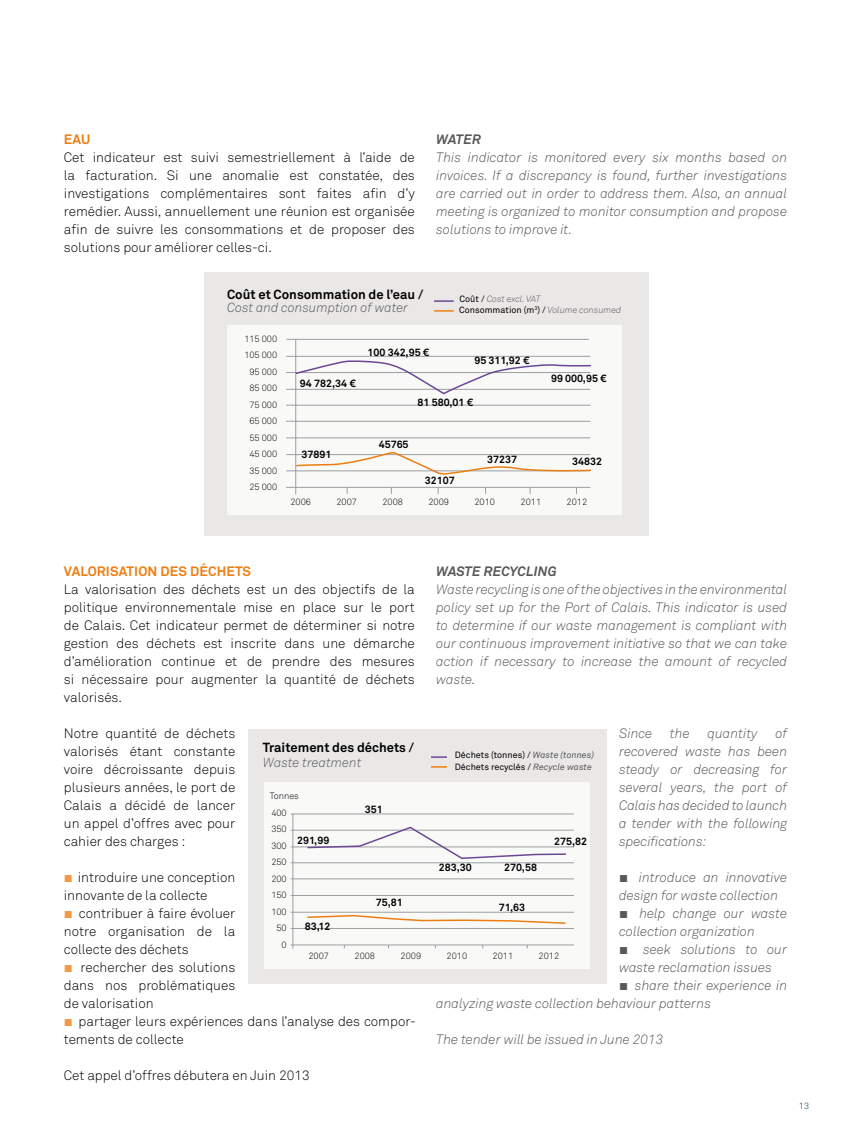
<style>
.page{position:relative;width:851px;height:1127px;background:#fff}
.page>*{position:absolute;margin:0;border:0;box-sizing:border-box;transform-origin:0 0}
.t1{font:300 13.5px/18px "Akkurat";color:#000;text-align:justify}
.t2{font:italic 300 13.5px/18px "Akkurat";color:#58585a}
.t3{font:700 13.5px "Akkurat";letter-spacing:.01em;color:#ee7d11}
.t4{font:italic 700 13.5px "Akkurat";letter-spacing:.005em;color:#58585a}
.t5{font:700 13.05px "Akkurat";color:#000}
.t6{font:italic 300 13.05px "Akkurat";color:#58585a}
.t7{font:700 10.5px "Akkurat";color:#000}
.t8{font:300 9.15px/16.5px "Akkurat";color:#000;text-align:right}
.t9{font:9px "Akkurat";color:#000}
.t10{font:italic 300 9px "Akkurat";color:#58585a}
.t11{font:300 9px "Akkurat";color:#003652}
.s1{font-weight:400;font-style:normal;color:#000}
.s2{font-weight:300;font-style:italic;color:#58585a}
.s3{font-family:"Arial";font-weight:400;font-style:italic;font-size:15px;color:#f39945}
.s4{font-family:"Arial";font-weight:400;font-size:15px}
.s5{font-style:italic;color:#58585a}
</style>
<div class="page">
<div style="left:248px;top:729px;width:358px;height:254px;background:#eae8e7"></div>
<div style="left:264px;top:782px;width:325px;height:187px;background:#f9f9f8"></div>
<hr style="left:290px;top:945px;width:284px;height:1px;background:#9c9e9f">
<hr style="left:290px;top:814px;width:284px;height:1px;background:#9c9e9f">
<hr style="left:290px;top:830px;width:284px;height:1px;background:#9c9e9f">
<hr style="left:290px;top:847px;width:284px;height:1px;background:#9c9e9f">
<hr style="left:290px;top:862px;width:284px;height:1px;background:#9c9e9f">
<hr style="left:290px;top:878px;width:284px;height:1px;background:#9c9e9f">
<hr style="left:290px;top:895px;width:284px;height:1px;background:#9c9e9f">
<hr style="left:290px;top:912px;width:284px;height:1px;background:#9c9e9f">
<hr style="left:290px;top:928px;width:284px;height:1px;background:#9c9e9f">
<hr style="left:292px;top:814px;width:1px;height:135px;background:#9c9e9f">
<svg style="left:431px;top:756px;width:16px;height:2px"></svg>
<svg style="left:431px;top:766px;width:16px;height:2px"></svg>
<svg style="left:306px;top:826px;width:261px;height:33px"></svg>
<svg style="left:307px;top:914px;width:259px;height:10px"></svg>
<div style="left:204px;top:272px;width:444px;height:263px;background:#eae8e7"></div>
<div style="left:227px;top:325px;width:394px;height:189px;background:#f9f9f8"></div>
<svg style="left:286px;top:339px;width:305px;height:156px"></svg>
<svg style="left:434px;top:300px;width:19px;height:2px"></svg>
<svg style="left:434px;top:310px;width:19px;height:2px"></svg>
<p class="t3" style="left:64px;top:131px;width:28px">Eau</p>
<p class="t1" style="left:64px;top:149px;width:352px">Cet indicateur est suivi semestriellement à l’aide de la facturation. Si une anomalie est constatée, des investigations complémentaires sont faites afin d’y remédier. Aussi, annuellement une réunion est organisée afin de suivre les consommations et de proposer des solutions pour améliorer celles-ci.</p>
<p class="t4" style="left:436px;top:131px;width:46px">WATER</p>
<p class="t2" style="left:436px;top:149px;width:352px;text-align:justify">This indicator is monitored every six months based on invoices. If a discrepancy is found, further investigations are carried out in order to address them. Also, an annual meeting is organized to monitor consumption and propose solutions to improve it.</p>
<p class="t5" style="left:227px;top:286px;width:197px">Coût et Consommation de l’eau /</p>
<p class="t6" style="left:227px;top:300px;width:183px">Cost and consumption of water</p>
<p class="t8" style="left:244px;top:330px;width:34px;text-align:center">115 000<br>105 000<br>95 000<br>85 000<br>75 000<br>65 000<br>55 000<br>45 000<br>35 000<br>25 000</p>
<p class="t8" style="left:290px;top:494px;width:22px">2006</p>
<p class="t8" style="left:336px;top:494px;width:22px">2007</p>
<p class="t8" style="left:382px;top:494px;width:22px">2008</p>
<p class="t8" style="left:428px;top:494px;width:22px">2009</p>
<p class="t8" style="left:474px;top:494px;width:22px">2010</p>
<p class="t8" style="left:520px;top:494px;width:22px">2011</p>
<p class="t8" style="left:566px;top:494px;width:22px">2012</p>
<p class="t10" style="left:459px;top:294px;width:73px"><span class="s1">Coût /</span> Cost excl. VAT</p>
<p class="t9" style="left:459px;top:305px;width:164px">Consommation (m<sup>3</sup>) / <span class="s2">Volume consumed</span></p>
<p class="t7" style="left:367px;top:345px;width:63px">100 342,95 €</p>
<p class="t7" style="left:474px;top:354px;width:57px">95 311,92 €</p>
<p class="t7" style="left:551px;top:372px;width:57px">99 000,95 €</p>
<p class="t7" style="left:300px;top:376px;width:57px">94 782,34 €</p>
<p class="t7" style="left:417px;top:395px;width:57px">81 580,01 €</p>
<p class="t7" style="left:378px;top:438px;width:31px">45765</p>
<p class="t7" style="left:301px;top:448px;width:31px">37891</p>
<p class="t7" style="left:487px;top:452px;width:31px">37237</p>
<p class="t7" style="left:572px;top:455px;width:31px">34832</p>
<p class="t7" style="left:425px;top:474px;width:31px">32107</p>
<p class="t3" style="left:64px;top:563px;width:189px">Valorisation des déchets</p>
<p class="t1" style="left:64px;top:581px;width:352px">La valorisation des déchets est un des objectifs de la politique environnementale mise en place sur le port de Calais. Cet indicateur permet de déterminer si notre gestion des déchets est inscrite dans une démarche d’amélioration continue et de prendre des mesures si nécessaire pour augmenter la quantité de déchets valorisés.</p>
<p class="t1" style="left:64px;top:724px;width:173px">Notre quantité de déchets valorisés étant constante voire décroissante depuis plusieurs années, le port de Calais a décidé de lancer un appel d’offres avec pour cahier des charges :</p>
<p class="t1" style="left:64px;top:869px;width:173px"><span class="s3">■</span> introduire une conception innovante de la collecte</p>
<p class="t1" style="left:64px;top:905px;width:173px"><span class="s3">■</span> contribuer à faire évoluer notre organisation de la collecte des déchets</p>
<p class="t1" style="left:64px;top:959px;width:173px"><span class="s3">■</span> rechercher des solutions dans nos problématiques de valorisation</p>
<p class="t1" style="left:64px;top:1013px;width:353px"><span class="s3">■</span> partager leurs expériences dans l’analyse des compor&shy;tements de collecte</p>
<p class="t1" style="left:64px;top:1067px;width:247px">Cet appel d’offres débutera en Juin 2013</p>
<p class="t4" style="left:436px;top:563px;width:122px">WASTE RECYCLING</p>
<p class="t2" style="left:436px;top:581px;width:352px;text-align:justify">Waste recycling is one of the objectives in the environmental policy set up for the Port of Calais. This indicator is used to determine if our waste management is compliant with our continuous improvement initiative so that we can take action if necessary to increase the amount of recycled waste.</p>
<p class="t2" style="left:619px;top:725px;width:35px">Since</p>
<p class="t2" style="left:669px;top:725px;width:21px">the</p>
<p class="t2" style="left:707px;top:725px;width:52px">quantity</p>
<p class="t2" style="left:619px;top:725px;width:170px;text-align:justify;text-indent:156px">of recovered waste has been steady or decreasing for several years, the port of Calais has decided to launch a tender with the following specifications:</p>
<p class="t2" style="left:619px;top:869px;width:169px"><span class="s4">■</span> introduce an innovative design for waste collection</p>
<p class="t2" style="left:619px;top:905px;width:169px"><span class="s4">■</span> help change our waste collection organization</p>
<p class="t2" style="left:619px;top:941px;width:169px"><span class="s4">■</span> seek solutions to our waste reclamation issues</p>
<p class="t2" style="left:436px;top:977px;width:352px;text-indent:183px"><span class="s4">■</span> share their experience in analyzing waste collection behaviour patterns</p>
<p class="t2" style="left:436px;top:1031px;width:229px">The tender will be issued in June 2013</p>
<p class="t5" style="left:263px;top:739px;width:152px">Traitement des déchets /</p>
<p class="t6" style="left:263px;top:755px;width:100px">Waste treatment</p>
<p class="t9" style="left:455px;top:750px;width:141px">Déchets (tonnes) / <span class="s5">Waste (tonnes)</span></p>
<p class="t9" style="left:455px;top:762px;width:138px">Déchets recyclés / <span class="s5">Recycle waste</span></p>
<p class="t8" style="left:270px;top:788px;width:31px">Tonnes</p>
<p class="t7" style="left:364px;top:803px;width:19px">351</p>
<p class="t8" style="left:271px;top:804px;width:17px">400<br>350<br>300<br>250<br>200<br>150<br>100<br>50<br>0</p>
<p class="t7" style="left:297px;top:834px;width:34px">291,99</p>
<p class="t7" style="left:554px;top:835px;width:34px">275,82</p>
<p class="t7" style="left:438px;top:861px;width:34px">283,30</p>
<p class="t7" style="left:504px;top:861px;width:34px">270,58</p>
<p class="t7" style="left:376px;top:895px;width:29px">75,81</p>
<p class="t7" style="left:499px;top:901px;width:28px">71,63</p>
<p class="t7" style="left:305px;top:920px;width:27px">83,12</p>
<p class="t8" style="left:308px;top:948px;width:22px">2007</p>
<p class="t8" style="left:354px;top:948px;width:22px">2008</p>
<p class="t8" style="left:400px;top:948px;width:22px">2009</p>
<p class="t8" style="left:446px;top:948px;width:22px">2010</p>
<p class="t8" style="left:492px;top:948px;width:22px">2011</p>
<p class="t8" style="left:538px;top:948px;width:22px">2012</p>
<p class="t11" style="left:798px;top:1101px;width:12px">13</p>
</div>
